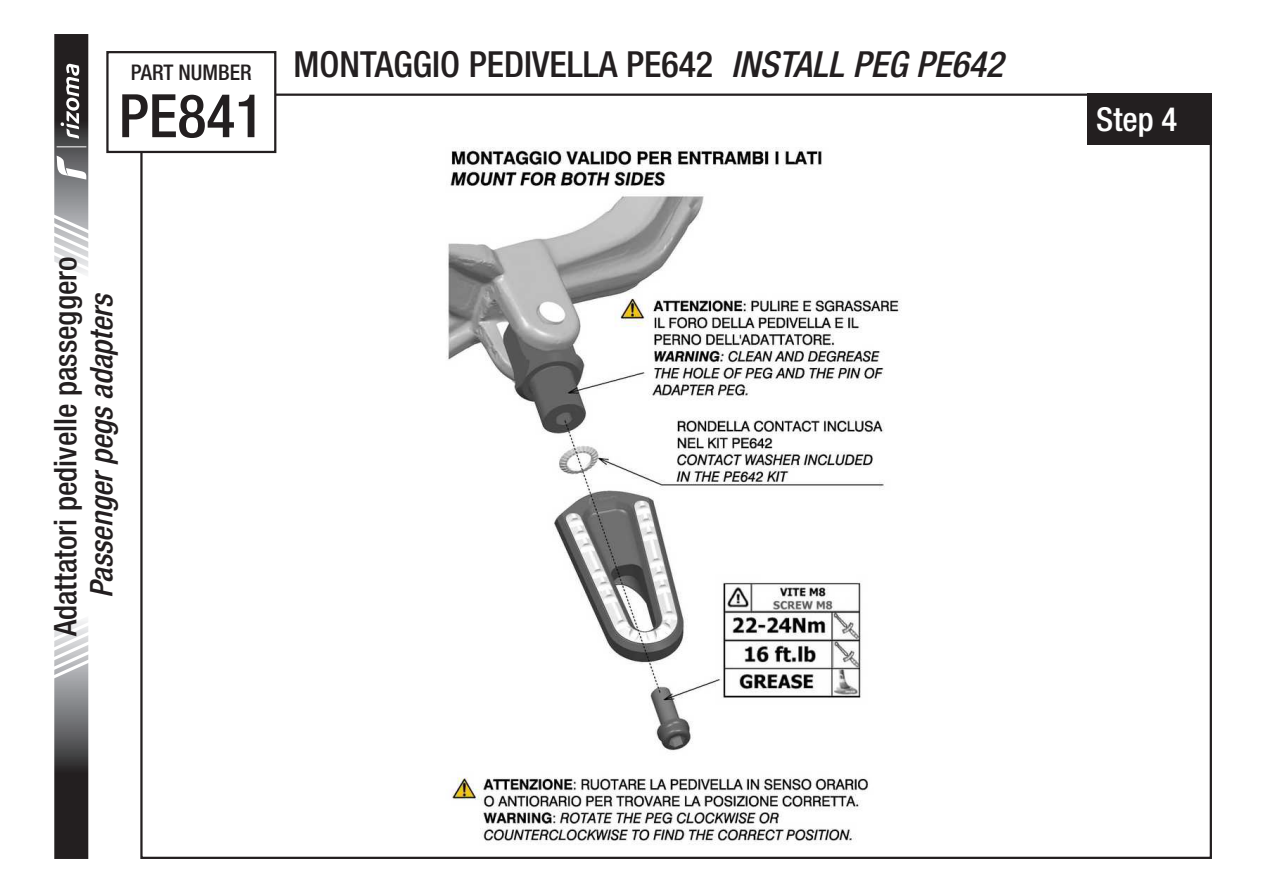
<style>
.page{position:relative;width:1263px;height:893px;background:#fff}
.page>*{position:absolute;margin:0;border:0;box-sizing:border-box;transform-origin:0 0}
.t1{font:500 condensed 60px "Helvetica Neue LT Std";color:#231f20}
.t2{font:500 condensed 36px "Helvetica Neue LT Std";color:#231f20}
.t3{font:500 condensed 33px "Helvetica Neue LT Std";color:#fff}
.t4{font:500 condensed 31.2px "Helvetica Neue LT Std";color:#231f20}
.t5{font:italic 500 condensed 31.2px "Helvetica Neue LT Std";color:#231f20}
.t6{font:500 condensed 21.6px "Helvetica Neue LT Std";color:#231f20}
.s1{font-style:italic}
</style>
<div class="page">
<img style="left:446px;top:147px;width:455px;height:698px">
<div style="left:1088px;top:94px;width:124px;height:51px;background:#231f20"></div>
<svg style="left:54px;top:620px;width:35px;height:239px"></svg>
<svg style="left:54px;top:34px;width:35px;height:240px"></svg>
<div style="left:106px;top:51px;width:170px;height:102px;border:2px solid #231f20"></div>
<p class="t6" style="left:131px;top:59px;width:122px">PART NUMBER</p>
<h1 class="t1" style="left:119px;top:80px;width:147px">PE841</h1>
<p class="t2" style="left:293px;top:42px;width:711px">MONTAGGIO PEDIVELLA PE642 <span class="s1">INSTALL PEG PE642</span></p>
<p class="t4" style="left:47px;top:636px;width:381px;rotate:-90deg">Adattatori pedivelle passeggero</p>
<p class="t5" style="left:83px;top:598px;width:307px;rotate:-90deg">Passenger pegs adapters</p>
<p class="t3" style="left:1096px;top:99px;width:83px">Step 4</p>
</div>
